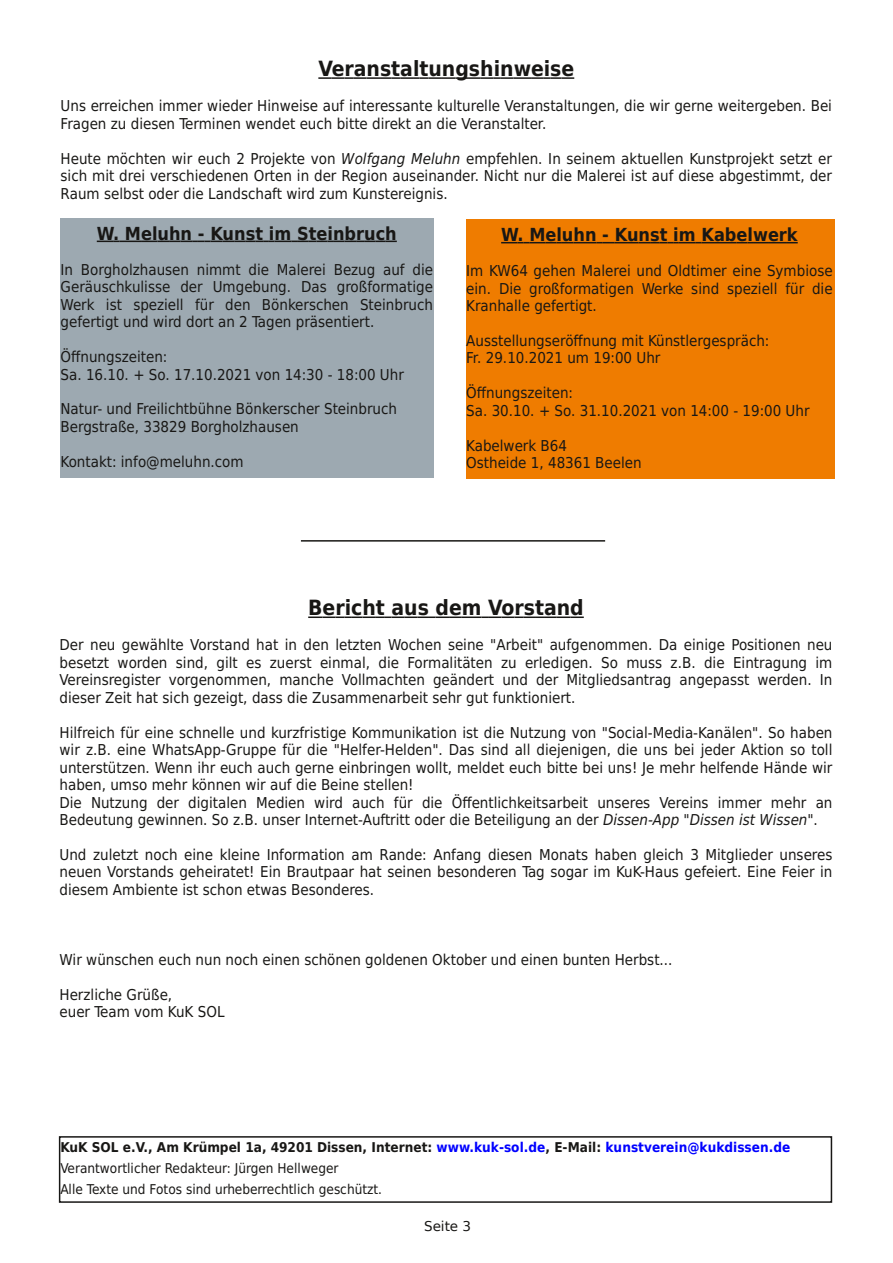
<style>
.page{position:relative;width:893px;height:1263px;background:#fff}
.page>*{position:absolute;margin:0;border:0;box-sizing:border-box;transform-origin:0 0}
.t1{font:700 21px "DejaVu Sans Condensed";color:#181715}
.t2{font:700 18px "DejaVu Sans Condensed";color:#181715}
.t3{font:15px/17.4px "DejaVu Sans Condensed";color:#181715}
.t4{font:13.5px/21px "DejaVu Sans Condensed";color:#181715}
.t5{font:13.5px "DejaVu Sans";color:#181715}
.s1{font-style:italic}
.s2{font-weight:700}
.s3{font-weight:700;color:#00f}
</style>
<div class="page">
<div style="left:59px;top:1136px;width:773px;height:67px;border:2px solid #181715"></div>
<svg style="left:308px;top:616px;width:276px;height:2px"></svg>
<svg style="left:318px;top:77px;width:256px;height:2px"></svg>
<div style="left:61px;top:219px;width:373px;height:259px;background:#9da9b1"></div>
<svg style="left:97px;top:241px;width:300px;height:1px"></svg>
<div style="left:466px;top:219px;width:368px;height:260px;background:#ef7c00"></div>
<svg style="left:501px;top:242px;width:297px;height:1px"></svg>
<hr style="left:301px;top:540px;width:304px;height:2px;background:#181715">
<h1 class="t1" style="left:318px;top:57px;width:257px">Veranstaltungshinweise</h1>
<p class="t3" style="left:61px;top:97px;width:773px">Uns erreichen immer wieder Hinweise auf interessante kulturelle Veranstaltungen, die wir gerne weitergeben. Bei<br>Fragen zu diesen Terminen wendet euch bitte direkt an die Veranstalter.</p>
<p class="t3" style="left:61px;top:150px;width:773px;text-align:justify">Heute möchten wir euch 2 Projekte von <span class="s1">Wolfgang Meluhn</span> empfehlen. In seinem aktuellen Kunstprojekt setzt er sich mit drei verschiedenen Orten in der Region auseinander. Nicht nur die Malerei ist auf diese abgestimmt, der Raum selbst oder die Landschaft wird zum Kunstereignis.</p>
<p class="t2" style="left:97px;top:223px;width:301px">W. Meluhn - Kunst im Steinbruch</p>
<p class="t3" style="left:61px;top:261px;width:374px;text-align:justify">In Borgholzhausen nimmt die Malerei Bezug auf die Geräuschkulisse der Umgebung. Das großformatige Werk ist speziell für den Bönkerschen Steinbruch gefertigt und wird dort an 2 Tagen präsentiert.</p>
<p class="t3" style="left:61px;top:348px;width:345px">Öffnungszeiten:<br>Sa. 16.10. + So. 17.10.2021 von 14:30 - 18:00 Uhr</p>
<p class="t3" style="left:61px;top:400px;width:338px">Natur- und Freilichtbühne Bönkerscher Steinbruch<br>Bergstraße, 33829 Borgholzhausen</p>
<p class="t3" style="left:61px;top:453px;width:185px">Kontakt: info@meluhn.com</p>
<p class="t2" style="left:501px;top:224px;width:298px">W. Meluhn - Kunst im Kabelwerk</p>
<p class="t3" style="left:466px;top:262px;width:368px;text-align:justify">Im KW64 gehen Malerei und Oldtimer eine Symbiose ein. Die großformatigen Werke sind speziell für die Kranhalle gefertigt.</p>
<p class="t3" style="left:466px;top:332px;width:305px">Ausstellungseröffnung mit Künstlergespräch:<br>Fr. 29.10.2021 um 19:00 Uhr</p>
<p class="t3" style="left:466px;top:384px;width:345px">Öffnungszeiten:<br>Sa. 30.10. + So. 31.10.2021 von 14:00 - 19:00 Uhr</p>
<p class="t3" style="left:466px;top:437px;width:177px">Kabelwerk B64<br>Ostheide 1, 48361 Beelen</p>
<h1 class="t1" style="left:308px;top:596px;width:277px">Bericht aus dem Vorstand</h1>
<p class="t3" style="left:60px;top:636px;width:774px;text-align:justify">Der neu gewählte Vorstand hat in den letzten Wochen seine "Arbeit" aufgenommen. Da einige Positionen neu besetzt worden sind, gilt es zuerst einmal, die Formalitäten zu erledigen. So muss z.B. die Eintragung im Vereinsregister vorgenommen, manche Vollmachten geändert und der Mitgliedsantrag angepasst werden. In dieser Zeit hat sich gezeigt, dass die Zusammenarbeit sehr gut funktioniert.</p>
<p class="t3" style="left:60px;top:724px;width:774px">Hilfreich für eine schnelle und kurzfristige Kommunikation ist die Nutzung von "Social-Media-Kanälen". So haben wir z.B. eine WhatsApp-Gruppe für die "Helfer-Helden". Das sind all diejenigen, die uns bei jeder Aktion so toll unterstützen. Wenn ihr euch auch gerne einbringen wollt, meldet euch bitte bei uns! Je mehr helfende Hände wir haben, umso mehr können wir auf die Beine stellen!<br>Die Nutzung der digitalen Medien wird auch für die Öffentlichkeitsarbeit unseres Vereins immer mehr an Bedeutung gewinnen. So z.B. unser Internet-Auftritt oder die Beteiligung an der <span class="s1">Dissen-App "Dissen ist Wissen"</span>.</p>
<p class="t3" style="left:60px;top:846px;width:774px;text-align:justify">Und zuletzt noch eine kleine Information am Rande: Anfang diesen Monats haben gleich 3 Mitglieder unseres neuen Vorstands geheiratet! Ein Brautpaar hat seinen besonderen Tag sogar im KuK-Haus gefeiert. Eine Feier in diesem Ambiente ist schon etwas Besonderes.</p>
<p class="t3" style="left:60px;top:951px;width:614px">Wir wünschen euch nun noch einen schönen goldenen Oktober und einen bunten Herbst...</p>
<p class="t3" style="left:60px;top:986px;width:167px">Herzliche Grüße,<br>euer Team vom KuK SOL</p>
<p class="t4" style="left:60px;top:1137px;width:731px"><span class="s2">KuK SOL e.V., Am Krümpel 1a, 49201 Dissen, Internet:</span> <span class="s3">www.kuk-sol.de</span><span class="s2">, E-Mail:</span> <span class="s3">kunstverein@kukdissen.de<br></span>Verantwortlicher Redakteur: Jürgen Hellweger<br>Alle Texte und Fotos sind urheberrechtlich geschützt.</p>
<p class="t5" style="left:424px;top:1219px;width:48px">Seite 3</p>
</div>
